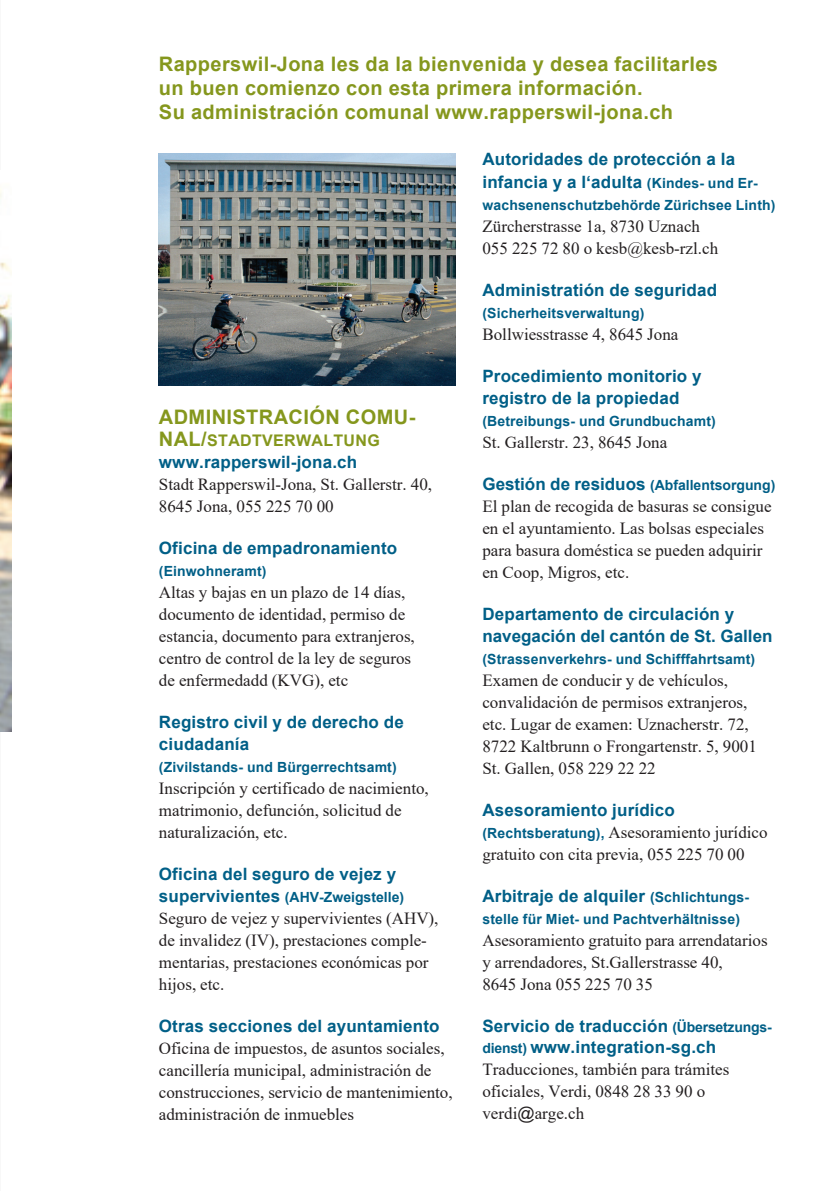
<style>
.page{position:relative;width:840px;height:1191px;background:#fff}
.page>*{position:absolute;margin:0;border:0;box-sizing:border-box;transform-origin:0 0}
.t1{font:700 20px/24px "Arial";letter-spacing:.02em;color:#85971d}
.t2{font:17px/22px "Times New Roman";color:#231f20}
.t3{font:700 17px/22px "Arial";letter-spacing:.01em;color:#005f87}
.t4{font:700 16px "Arial";letter-spacing:.02em;color:#85971d}
.t5{font:700 14px "Arial";letter-spacing:.01em;color:#005f87}
.s1{font-size:20px}
.s2{font-size:17px}
.s3{font-size:14px}
.s4{font-family:"Arial";font-weight:700;font-size:14px;color:#005f87}
.s5{font-family:"Arial"}
</style>
<div class="page">
<img style="left:0;top:189px;width:11px;height:542px">
<img style="left:159px;top:153px;width:296px;height:233px">
<p class="t1" style="left:159px;top:52px;width:560px">Rapperswil-Jona les da la bienvenida y desea facilitarles un buen comienzo con esta primera información.<br>Su administración comunal www.rapperswil-jona.ch</p>
<p class="t1" style="left:159px;top:405px;width:258px">ADMINISTRACIÓN COMU-</p>
<p class="t4" style="left:159px;top:429px;width:222px"><span class="s1">NAL/</span>STADTVERWALTUNG</p>
<p class="t3" style="left:159px;top:451px;width:200px">www.rapperswil-jona.ch</p>
<p class="t2" style="left:159px;top:472px;width:275px">Stadt Rapperswil-Jona, St. Gallerstr. 40,<br>8645 Jona, 055 225 70 00</p>
<p class="t3" style="left:159px;top:537px;width:240px">Oficina de empadronamiento</p>
<p class="t5" style="left:159px;top:561px;width:109px">(Einwohneramt)</p>
<p class="t2" style="left:159px;top:580px;width:257px">Altas y bajas en un plazo de 14 días, documento de identidad, permiso de estancia, documento para extranjeros, centro de control de la ley de seguros de enfermedadd (KVG), etc</p>
<p class="t3" style="left:159px;top:711px;width:246px">Registro civil y de derecho de ciudadanía</p>
<p class="t5" style="left:159px;top:757px;width:239px">(Zivilstands- und Bürgerrechtsamt)</p>
<p class="t2" style="left:159px;top:776px;width:271px">Inscripción y certificado de nacimiento, matrimonio, defunción, solicitud de naturalización, etc.</p>
<p class="t3" style="left:159px;top:863px;width:238px">Oficina del seguro de vejez y</p>
<p class="t5" style="left:159px;top:887px;width:246px"><span class="s2">supervivientes</span> (AHV-Zweigstelle)</p>
<p class="t2" style="left:159px;top:906px;width:281px">Seguro de vejez y supervivientes (AHV), de invalidez (IV), prestaciones comple&shy;mentarias, prestaciones económicas por hijos, etc.</p>
<p class="t3" style="left:159px;top:1015px;width:282px">Otras secciones del ayuntamiento</p>
<p class="t2" style="left:159px;top:1036px;width:295px">Oficina de impuestos, de asuntos sociales, cancillería municipal, administración de construcciones, servicio de mantenimiento, administración de inmuebles</p>
<p class="t3" style="left:482px;top:149px;width:276px">Autoridades de protección a la infancia y a l‘adulta <span class="s3">(Kindes- und Er-</span></p>
<p class="t5" style="left:482px;top:195px;width:294px">wachsenenschutzbehörde Zürichsee Linth)</p>
<p class="t2" style="left:482px;top:214px;width:237px">Zürcherstrasse 1a, 8730 Uznach<br>055 225 72 80 o kesb@kesb-rzl.ch</p>
<p class="t3" style="left:482px;top:279px;width:236px">Administratión de seguridad</p>
<p class="t5" style="left:482px;top:303px;width:163px">(Sicherheitsverwaltung)</p>
<p class="t2" style="left:482px;top:322px;width:197px">Bollwiesstrasse 4, 8645 Jona</p>
<p class="t3" style="left:482px;top:365px;width:220px">Procedimiento monitorio y registro de la propiedad</p>
<p class="t5" style="left:482px;top:411px;width:235px">(Betreibungs- und Grundbuchamt)</p>
<p class="t2" style="left:482px;top:430px;width:186px">St. Gallerstr. 23, 8645 Jona</p>
<p class="t5" style="left:482px;top:475px;width:294px"><span class="s2">Gestión de residuos</span> (Abfallentsorgung)</p>
<p class="t2" style="left:482px;top:494px;width:290px">El plan de recogida de basuras se consigue en el ayuntamiento. Las bolsas especiales para basura doméstica se pueden adquirir en Coop, Migros, etc.</p>
<p class="t3" style="left:482px;top:603px;width:291px">Departamento de circulación y navegación del cantón de St. Gallen</p>
<p class="t5" style="left:482px;top:649px;width:274px">(Strassenverkehrs- und Schifffahrtsamt)</p>
<p class="t2" style="left:482px;top:668px;width:276px">Examen de conducir y de vehículos, convalidación de permisos extranjeros, etc. Lugar de examen: Uznacherstr. 72, 8722 Kaltbrunn o Frongartenstr. 5, 9001<br>St. Gallen, 058 229 22 22</p>
<p class="t3" style="left:482px;top:799px;width:194px">Asesoramiento jurídico</p>
<p class="t2" style="left:482px;top:820px;width:286px"><span class="s4">(Rechtsberatung),</span> Asesoramiento jurídico gratuito con cita previa, 055 225 70 00</p>
<p class="t3" style="left:482px;top:885px;width:268px">Arbitraje de alquiler <span class="s3">(Schlichtungs-</span></p>
<p class="t5" style="left:482px;top:909px;width:259px">stelle für Miet- und Pachtverhältnisse)</p>
<p class="t2" style="left:482px;top:928px;width:286px">Asesoramiento gratuito para arrendatarios y arrendadores, St.Gallerstrasse 40,<br>8645 Jona 055 225 70 35</p>
<p class="t3" style="left:482px;top:1015px;width:291px">Servicio de traducción <span class="s3">(Übersetzungs&shy;dienst)</span> www.integration-sg.ch</p>
<p class="t2" style="left:482px;top:1058px;width:248px">Traducciones, también para trámites oficiales, Verdi, 0848 28 33 90 o verdi<span class="s5">@</span>arge.ch</p>
</div>
